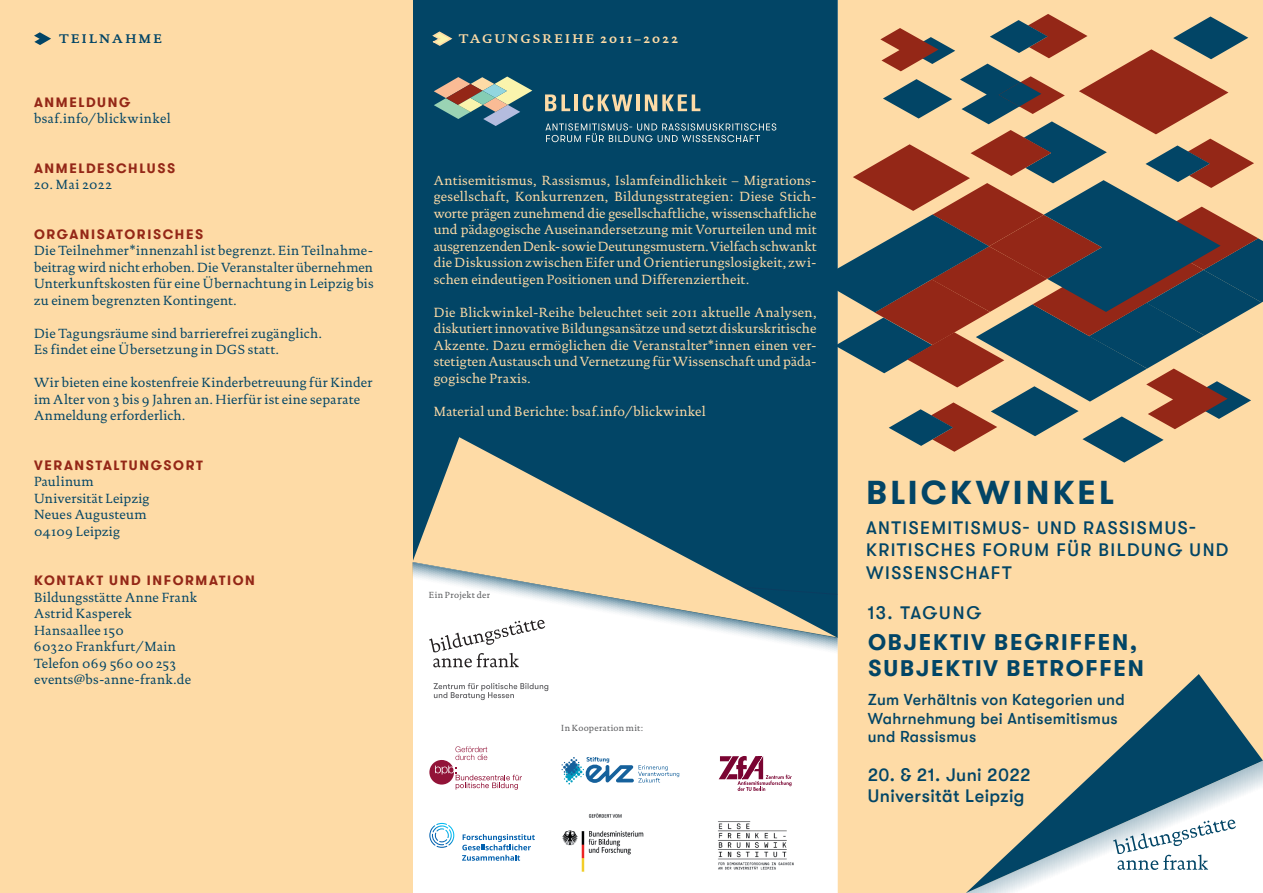
<style>
.page{position:relative;width:1263px;height:893px;background:#fff}
.page>*{position:absolute;margin:0;border:0;box-sizing:border-box;transform-origin:0 0}
.t1{font:700 33px "GT Walsheim Pro";letter-spacing:.095em;color:#024566}
.t2{font:700 22.5px/25.5px "GT Walsheim Pro";letter-spacing:.08em;color:#024566}
.t3{font:500 18px/22.5px "GT Walsheim Pro";letter-spacing:.075em;color:#024566}
.t4{font:500 18px/21px "GT Walsheim Pro";letter-spacing:.02em;color:#024566}
.t5{font:500 15.75px/18.8px "GT Walsheim Pro";letter-spacing:.02em;color:#024566}
.t6{font:13.5px/16.5px "DTL Documenta ST";letter-spacing:.015em;color:#fedba6;text-align:justify}
.t7{font:13.5px/16.5px "DTL Documenta ST";letter-spacing:.02em;color:#024566}
.t8{font:700 13.5px "GT Walsheim Pro";letter-spacing:.12em;color:#942717}
.t9{font:13.5px "DTL Documenta ST";letter-spacing:.045em;color:#024566}
.t10{font:700 12.75px "DTL Documenta ST";letter-spacing:.18em;color:#fedba6}
.t11{font:700 12.75px "DTL Documenta ST";letter-spacing:.19em;color:#024566}
.t12{font:9px "DTL Documenta ST";letter-spacing:.025em;color:#57585a}
</style>
<div class="page">
<div style="left:838px;top:0;width:425px;height:893px;background:#fedba6"></div>
<div style="left:412px;top:0;width:426px;height:437px;background:#024566"></div>
<svg style="left:412px;top:437px;width:426px;height:125px;background:#56777b"></svg>
<div style="left:0;top:0;width:412px;height:893px;background:#fedba6"></div>
<svg style="left:431px;top:30px;width:23px;height:17px"></svg>
<svg style="left:34px;top:32px;width:17px;height:13px"></svg>
<svg style="left:462px;top:848px;width:68px;height:13px"></svg>
<img style="left:581px;top:848px;width:50px;height:24px">
<img style="left:717px;top:849px;width:77px;height:21px">
<svg style="left:412px;top:562px;width:426px;height:286px"></svg>
<svg style="left:545px;top:94px;width:25px;height:17px"></svg>
<hr style="left:574px;top:94px;width:3px;height:17px;background:#fedba6">
<svg style="left:583px;top:94px;width:49px;height:17px"></svg>
<hr style="left:636px;top:94px;width:3px;height:17px;background:#fedba6">
<svg style="left:645px;top:94px;width:55px;height:17px"></svg>
<svg style="left:434px;top:77px;width:98px;height:49px;background:#748a86"></svg>
<svg style="left:545px;top:123px;width:231px;height:19px;background:#366a82"></svg>
<svg style="left:818px;top:14px;width:445px;height:449px;background:#968372"></svg>
<svg style="left:966px;top:674px;width:297px;height:87px;background:#bbb395"></svg>
<svg style="left:966px;top:761px;width:297px;height:132px"></svg>
<p class="t11" style="left:60px;top:31px;width:104px">TEILNAHME</p>
<p class="t10" style="left:459px;top:31px;width:220px">TAGUNGSREIHE 2011–2022</p>
<p class="t8" style="left:34px;top:93px;width:98px">ANMELDUNG</p>
<p class="t7" style="left:34px;top:110px;width:138px">bsaf.info/blickwinkel</p>
<p class="t8" style="left:34px;top:159px;width:143px">ANMELDESCHLUSS</p>
<p class="t9" style="left:34px;top:177px;width:79px">20. Mai 2022</p>
<p class="t8" style="left:34px;top:225px;width:171px">ORGANISATORISCHES</p>
<p class="t7" style="left:34px;top:242px;width:341px;text-align:justify">Die Teilnehmer*innenzahl ist begrenzt. Ein Teilnahme&shy;beitrag wird nicht erhoben. Die Veranstalter übernehmen Unterkunftskosten für eine Übernachtung in Leipzig bis zu einem begrenzten Kontingent.</p>
<p class="t7" style="left:34px;top:325px;width:289px">Die Tagungsräume sind barrierefrei zugänglich.<br>Es findet eine Übersetzung in DGS statt.</p>
<p class="t7" style="left:34px;top:374px;width:340px">Wir bieten eine kostenfreie Kinderbetreuung für Kinder im Alter von 3 bis 9 Jahren an. Hierfür ist eine separate<br>Anmeldung erforderlich.</p>
<p class="t8" style="left:34px;top:456px;width:170px">VERANSTALTUNGSORT</p>
<p class="t7" style="left:34px;top:473px;width:117px">Paulinum<br>Universität Leipzig<br>Neues Augusteum<br>04109 Leipzig</p>
<p class="t8" style="left:34px;top:572px;width:222px">KONTAKT UND INFORMATION</p>
<p class="t7" style="left:34px;top:589px;width:165px">Bildungsstätte Anne Frank<br>Astrid Kasperek<br>Hansaallee 150<br>60320 Frankfurt/Main<br>Telefon 069 560 00 253 events@bs-anne-frank.de</p>
<p class="t6" style="left:434px;top:172px;width:384px">Antisemitismus, Rassismus, Islamfeindlichkeit – Migrations&shy;gesellschaft, Konkurrenzen, Bildungsstrategien: Diese Stich&shy;worte prägen zunehmend die gesellschaftliche, wissenschaftliche und pädagogische Auseinandersetzung mit Vorurteilen und mit ausgrenzenden Denk- sowie Deutungsmustern. Vielfach schwankt die Diskussion zwischen Eifer und Orientierungslosigkeit, zwi&shy;schen eindeutigen Positionen und Differenziertheit.</p>
<p class="t6" style="left:434px;top:304px;width:384px">Die Blickwinkel-Reihe beleuchtet seit 2011 aktuelle Analysen, diskutiert innovative Bildungsansätze und setzt diskurskritische Akzente. Dazu ermöglichen die Veranstalter*innen einen ver&shy;stetigten Austausch und Vernetzung für Wissenschaft und päda&shy;gogische Praxis.</p>
<p class="t6" style="left:434px;top:403px;width:273px">Material und Berichte: bsaf.info/blickwinkel</p>
<p class="t12" style="left:429px;top:589px;width:63px">Ein Projekt der</p>
<p class="t12" style="left:561px;top:722px;width:84px">In Kooperation mit:</p>
<h1 class="t1" style="left:866px;top:470px;width:249px">BLICKWINKEL</h1>
<h3 class="t3" style="left:866px;top:516px;width:364px">ANTISEMITISMUS- UND RASSISMUS-<br>KRITISCHES FORUM FÜR BILDUNG UND<br>WISSENSCHAFT</h3>
<h3 class="t3" style="left:868px;top:601px;width:115px">13. TAGUNG</h3>
<h2 class="t2" style="left:868px;top:630px;width:277px">OBJEKTIV BEGRIFFEN,<br>SUBJEKTIV BETROFFEN</h2>
<p class="t5" style="left:868px;top:690px;width:259px">Zum Verhältnis von Kategorien und<br>Wahrnehmung bei Antisemitismus und Rassismus</p>
<h3 class="t4" style="left:868px;top:765px;width:164px">20. &amp; 21. Juni 2022<br>Universität Leipzig</h3>
</div>
